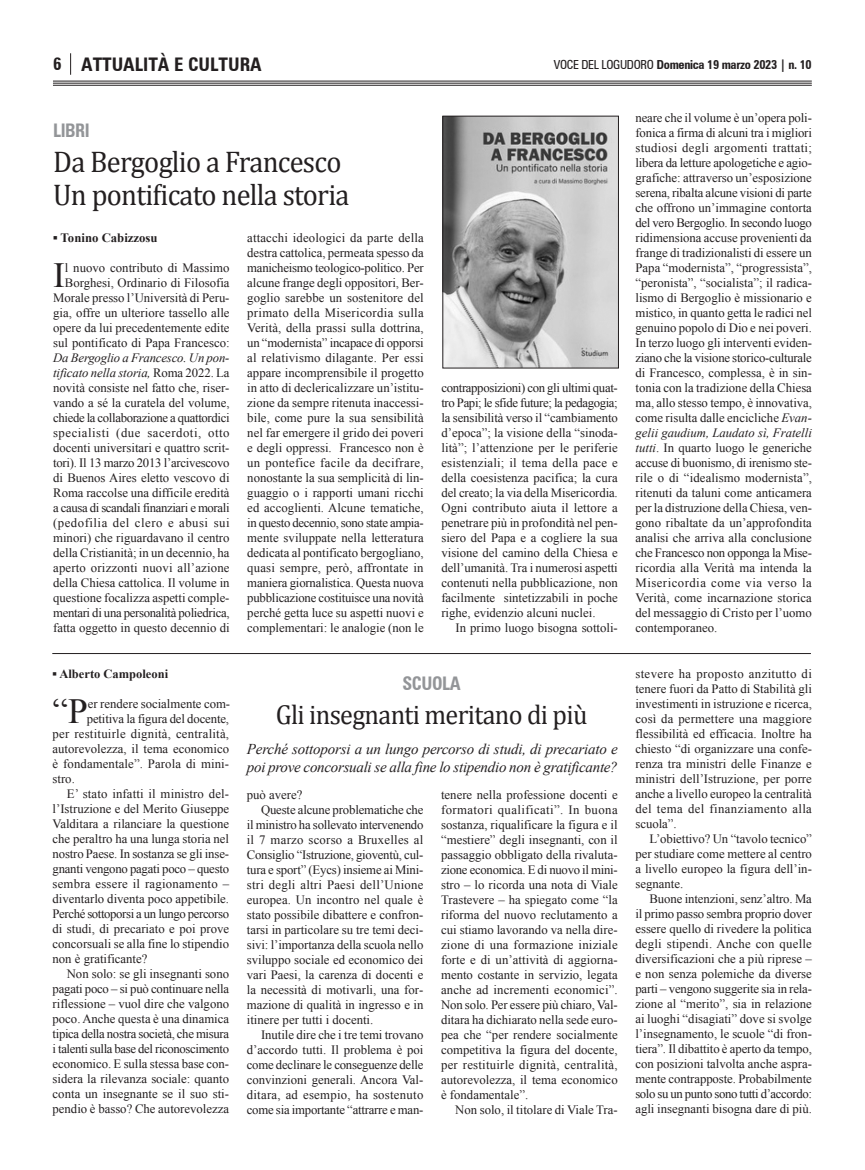
<style>
.page{position:relative;width:865px;height:1170px;background:#fff}
.page>*{position:absolute;margin:0;border:0;box-sizing:border-box;transform-origin:0 0}
.t1{font:35.38px "Times New Roman";color:#231f20}
.t2{font:30px "Cambria";letter-spacing:-.025em;color:#231f20;scale:.95 1}
.t3{font:27.5px "Cambria";letter-spacing:-.025em;color:#231f20;scale:.95 1}
.t4{font:700 condensed 18.75px "Zurich BT";color:#231f20}
.t5{font:700 condensed 18.75px "Zurich BT";letter-spacing:-.025em;color:#939598;scale:.95 1}
.t6{font:700 condensed 17.5px "Zurich BT";color:#231f20}
.t7{font:italic 15px/17.5px "Times New Roman";letter-spacing:-.02em;color:#231f20}
.t8{font:12.75px/15px "Times New Roman";color:#231f20;text-align:justify}
.t9{font:12.75px "Times New Roman";letter-spacing:.02em;color:#231f20}
.t10{font:700 12.75px "Times New Roman";color:#231f20}
.t11{font:700 condensed 12.5px "Zurich BT";letter-spacing:-.025em;color:#231f20}
.t12{font:700 12.5px "Times New Roman";color:#231f20}
.s1{font-weight:400}
.s2{font-style:italic}
</style>
<div class="page">
<svg style="left:70px;top:53px;width:1px;height:22px"></svg>
<hr style="left:53px;top:81px;width:758px;height:1px;background:#231f20">
<hr style="left:53px;top:83px;width:758px;height:1px;background:#231f20">
<hr style="left:53px;top:85px;width:758px;height:1px;background:#231f20">
<img style="left:444px;top:118px;width:172px;height:248px">
<div style="left:442px;top:116px;width:176px;height:252px;border:1px solid #231f20"></div>
<hr style="left:52px;top:653px;width:759px;height:1px;background:#231f20">
<p class="t6" style="left:53px;top:54px;width:10px">6</p>
<p class="t4" style="left:81px;top:53px;width:182px">ATTUALITÀ E CULTURA</p>
<p class="t11" style="left:554px;top:57px;width:259px"><span class="s1">VOCE DEL LOGUDORO</span> Domenica 19 marzo 2023 | n. 10</p>
<p class="t5" style="left:53px;top:118px;width:40px">LIBRI</p>
<p class="t2" style="left:53px;top:143px;width:305px">Da Bergoglio a Francesco</p>
<p class="t2" style="left:53px;top:177px;width:313px">Un pontificato nella storia</p>
<p class="t10" style="left:53px;top:231px;width:106px">▪ Tonino Cabizzosu</p>
<p class="t1" style="left:53px;top:255px;width:13px">I</p>
<p class="t8" style="left:53px;top:260px;width:178px;text-align:right">l nuovo contributo di Massimo Borghesi, Ordinario di Filosofia Morale presso l’Università di Peru&shy;gia, offre un ulteriore tassello alle opere da lui precedentemente edite sul pontificato di Papa Francesco:<br><span class="s2">Da Bergoglio a Francesco. Un pon&shy;tificato nella storia,</span> Roma 2022. La novità consiste nel fatto che, riser&shy;vando a sé la curatela del volume, chiede la collaborazione a quattordici specialisti (due sacerdoti, otto docenti universitari e quattro scrit&shy;tori). Il 13 marzo 2013 l’arcivescovo di Buenos Aires eletto vescovo di Roma raccolse una difficile eredità a causa di scandali finanziari e morali (pedofilia del clero e abusi sui minori) che riguardavano il centro della Cristianità; in un decennio, ha aperto orizzonti nuovi all’azione della Chiesa cattolica. Il volume in questione focalizza aspetti comple&shy;mentari di una personalità poliedrica, fatta oggetto in questo decennio di</p>
<p class="t8" style="left:247px;top:230px;width:178px">attacchi ideologici da parte della destra cattolica, permeata spesso da manicheismo teologico-politico. Per alcune frange degli oppositori, Ber&shy;goglio sarebbe un sostenitore del primato della Misericordia sulla Verità, della prassi sulla dottrina, un “modernista” incapace di opporsi al relativismo dilagante. Per essi appare incomprensibile il progetto in atto di declericalizzare un’istitu&shy;zione da sempre ritenuta inaccessi&shy;bile, come pure la sua sensibilità nel far emergere il grido dei poveri e degli oppressi. Francesco non è un pontefice facile da decifrare, nonostante la sua semplicità di lin&shy;guaggio o i rapporti umani ricchi ed accoglienti. Alcune tematiche, in questo decennio, sono state ampia&shy;mente sviluppate nella letteratura dedicata al pontificato bergogliano, quasi sempre, però, affrontate in maniera giornalistica. Questa nuova pubblicazione costituisce una novità perché getta luce su aspetti nuovi e complementari: le analogie (non le</p>
<p class="t8" style="left:441px;top:380px;width:178px">contrapposizioni) con gli ultimi quat&shy;tro Papi; le sfide future; la pedagogia; la sensibilità verso il “cambiamento d’epoca”; la visione della “sinoda&shy;lità”; l’attenzione per le periferie esistenziali; il tema della pace e della coesistenza pacifica; la cura del creato; la via della Misericordia.<br>Ogni contributo aiuta il lettore a penetrare più in profondità nel pen&shy;siero del Papa e a cogliere la sua visione del camino della Chiesa e dell’umanità. Tra i numerosi aspetti contenuti nella pubblicazione, non facilmente sintetizzabili in poche righe, evidenzio alcuni nuclei.</p>
<p class="t8" style="left:455px;top:620px;width:164px">In primo luogo bisogna sottoli-</p>
<p class="t12" style="left:53px;top:666px;width:117px">▪ Alberto Campoleoni</p>
<p class="t1" style="left:53px;top:691px;width:37px">“P</p>
<p class="t8" style="left:88px;top:695px;width:144px">er rendere socialmente com-</p>
<p class="t8" style="left:87px;top:710px;width:144px">petitiva la figura del docente,</p>
<p class="t9" style="left:53px;top:726px;width:178px">per restituirle dignità, centralità,</p>
<p class="t8" style="left:53px;top:740px;width:178px">autorevolezza, il tema economico</p>
<p class="t8" style="left:53px;top:755px;width:178px">è fondamentale”. Parola di mini-</p>
<p class="t8" style="left:53px;top:770px;width:24px">stro.</p>
<p class="t8" style="left:53px;top:785px;width:178px;text-indent:14px">E’ stato infatti il ministro del&shy;l’Istruzione e del Merito Giuseppe Valditara a rilanciare la questione che peraltro ha una lunga storia nel nostro Paese. In sostanza se gli inse&shy;gnanti vengono pagati poco – questo sembra essere il ragionamento – diventarlo diventa poco appetibile.<br>Perché sottoporsi a un lungo percorso di studi, di precariato e poi prove concorsuali se alla fine lo stipendio non è gratificante?</p>
<p class="t8" style="left:53px;top:965px;width:178px;text-indent:14px">Non solo: se gli insegnanti sono pagati poco – si può continuare nella riflessione – vuol dire che valgono poco. Anche questa è una dinamica tipica della nostra società, che misura i talenti sulla base del riconoscimento economico. E sulla stessa base con&shy;sidera la rilevanza sociale: quanto conta un insegnante se il suo sti&shy;pendio è basso? Che autorevolezza</p>
<p class="t5" style="left:402px;top:672px;width:63px">SCUOLA</p>
<p class="t3" style="left:276px;top:697px;width:330px">Gli insegnanti meritano di più</p>
<p class="t7" style="left:247px;top:740px;width:372px">Perché sottoporsi a un lungo percorso di studi, di precariato e poi prove concorsuali se alla fine lo stipendio non è gratificante?</p>
<p class="t8" style="left:247px;top:786px;width:57px">può avere?</p>
<p class="t8" style="left:247px;top:801px;width:178px;text-indent:14px">Queste alcune problematiche che il ministro ha sollevato intervenendo il 7 marzo scorso a Bruxelles al Consiglio “Istruzione, gioventù, cul&shy;tura e sport” (Eycs) insieme ai Mini&shy;stri degli altri Paesi dell’Unione europea. Un incontro nel quale è stato possibile dibattere e confron&shy;tarsi in particolare su tre temi deci&shy;sivi: l’importanza della scuola nello sviluppo sociale ed economico dei vari Paesi, la carenza di docenti e la necessità di motivarli, una for&shy;mazione di qualità in ingresso e in itinere per tutti i docenti.</p>
<p class="t8" style="left:247px;top:1026px;width:178px;text-indent:14px">Inutile dire che i tre temi trovano d’accordo tutti. Il problema è poi come declinare le conseguenze delle convinzioni generali. Ancora Val&shy;ditara, ad esempio, ha sostenuto come sia importante “attrarre e man-</p>
<p class="t8" style="left:441px;top:786px;width:178px">tenere nella professione docenti e formatori qualificati”. In buona sostanza, riqualificare la figura e il “mestiere” degli insegnanti, con il passaggio obbligato della rivaluta&shy;zione economica. E di nuovo il mini&shy;stro – lo ricorda una nota di Viale Trastevere – ha spiegato come “la riforma del nuovo reclutamento a cui stiamo lavorando va nella dire&shy;zione di una formazione iniziale forte e di un’attività di aggiorna&shy;mento costante in servizio, legata anche ad incrementi economici”.<br>Non solo. Per essere più chiaro, Val&shy;ditara ha dichiarato nella sede euro&shy;pea che “per rendere socialmente competitiva la figura del docente, per restituirle dignità, centralità, autorevolezza, il tema economico è fondamentale”.</p>
<p class="t8" style="left:455px;top:1101px;width:164px">Non solo, il titolare di Viale Tra-</p>
<p class="t8" style="left:635px;top:110px;width:178px">neare che il volume è un’opera poli&shy;fonica a firma di alcuni tra i migliori studiosi degli argomenti trattati; libera da letture apologetiche e agio&shy;grafiche: attraverso un’esposizione serena, ribalta alcune visioni di parte che offrono un’immagine contorta del vero Bergoglio. In secondo luogo ridimensiona accuse provenienti da frange di tradizionalisti di essere un Papa “modernista”, “progressista”, “peronista”, “socialista”; il radica&shy;lismo di Bergoglio è missionario e mistico, in quanto getta le radici nel genuino popolo di Dio e nei poveri.<br>In terzo luogo gli interventi eviden&shy;ziano che la visione storico-culturale di Francesco, complessa, è in sin&shy;tonia con la tradizione della Chiesa ma, allo stesso tempo, è innovativa, come risulta dalle encicliche <span class="s2">Evan&shy;gelii gaudium, Laudato sì, Fratelli tutti</span>. In quarto luogo le generiche accuse di buonismo, di irenismo ste&shy;rile o di “idealismo modernista”, ritenuti da taluni come anticamera per la distruzione della Chiesa, ven&shy;gono ribaltate da un’approfondita analisi che arriva alla conclusione che Francesco non opponga la Mise&shy;ricordia alla Verità ma intenda la Misericordia come via verso la Verità, come incarnazione storica del messaggio di Cristo per l’uomo contemporaneo.</p>
<p class="t8" style="left:635px;top:665px;width:178px">stevere ha proposto anzitutto di tenere fuori da Patto di Stabilità gli investimenti in istruzione e ricerca, così da permettere una maggiore flessibilità ed efficacia. Inoltre ha chiesto “di organizzare una confe&shy;renza tra ministri delle Finanze e ministri dell’Istruzione, per porre anche a livello europeo la centralità del tema del finanziamento alla scuola”.</p>
<p class="t8" style="left:635px;top:830px;width:178px;text-indent:14px">L’obiettivo? Un “tavolo tecnico” per studiare come mettere al centro a livello europeo la figura dell’in&shy;segnante.</p>
<p class="t8" style="left:635px;top:890px;width:178px;text-indent:14px">Buone intenzioni, senz’altro. Ma il primo passo sembra proprio dover essere quello di rivedere la politica degli stipendi. Anche con quelle diversificazioni che a più riprese – e non senza polemiche da diverse parti – vengono suggerite sia in rela&shy;zione al “merito”, sia in relazione ai luoghi “disagiati” dove si svolge l’insegnamento, le scuole “di fron&shy;tiera”. Il dibattito è aperto da tempo, con posizioni talvolta anche aspra&shy;mente contrapposte. Probabilmente solo su un punto sono tutti d’accordo: agli insegnanti bisogna dare di più.</p>
</div>
